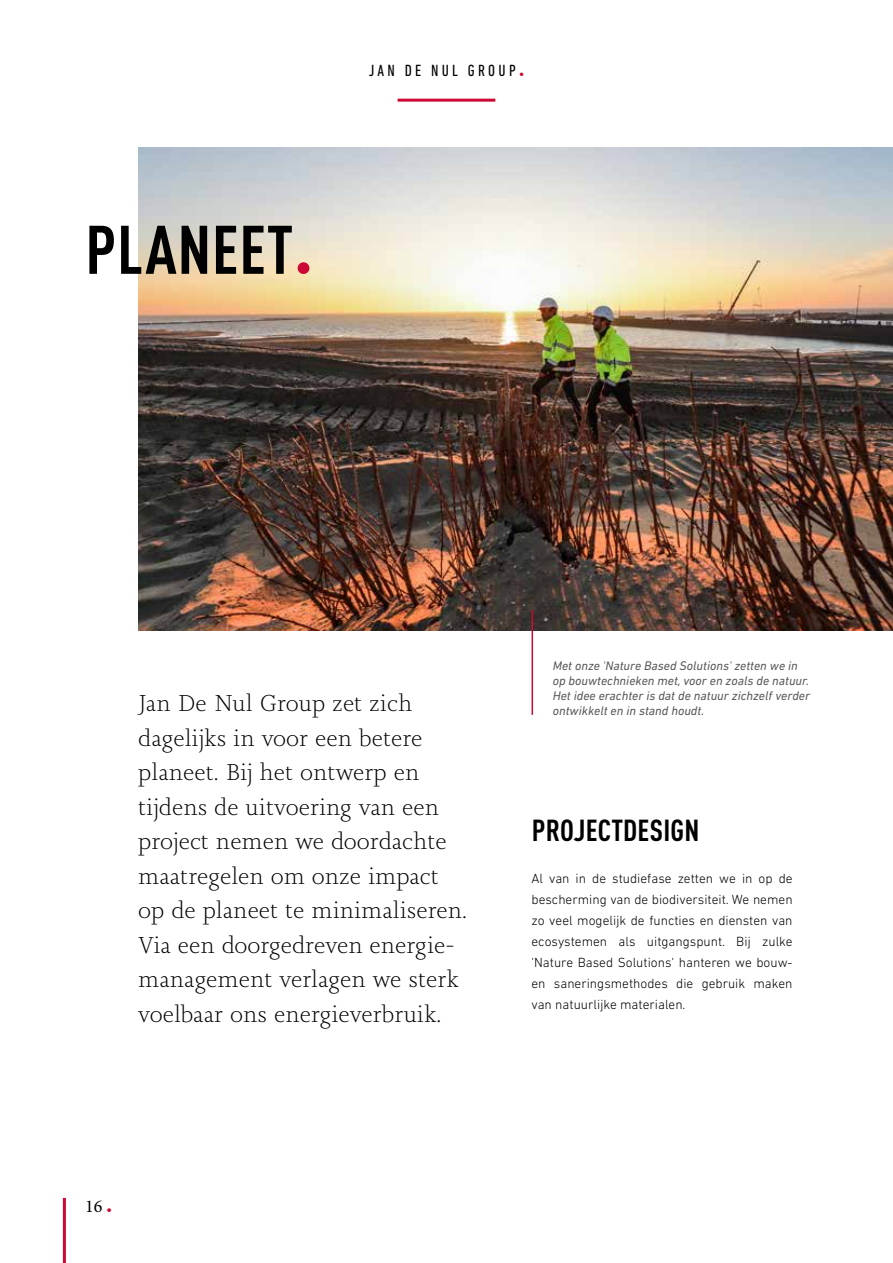
<style>
.page{position:relative;width:893px;height:1263px;background:#fff}
.page>*{position:absolute;margin:0;border:0;box-sizing:border-box;transform-origin:0 0}
.t1{font:700 condensed 67.5px "DIN Pro";letter-spacing:.01em;color:#000}
.t2{font:700 condensed 30px "DIN Pro";letter-spacing:.01em;color:#000}
.t3{font:300 24px/34.5px "Joanna Nova";color:#000}
.t4{font:18px "Minion Pro";color:#000}
.t5{font:condensed 16.5px "DIN Next LT Pro";letter-spacing:.2em;color:#000}
.t6{font:300 13.5px/21px "DIN Next LT Pro";color:#000;text-align:justify}
.t7{font:italic 12.75px/15px "DIN Next LT Pro";color:#575756}
.s1{font-stretch:normal;color:#cc0935}
.s2{font-family:"DIN Pro";font-weight:900;font-stretch:normal;color:#cc0935}
.s3{font-family:"DIN Pro";font-weight:900;color:#cc0935}
</style>
<div class="page">
<img style="left:138px;top:148px;width:755px;height:483px">
<hr style="left:531px;top:610px;width:2px;height:105px;background:#cc0935">
<hr style="left:63px;top:1198px;width:3px;height:65px;background:#cc0935">
<hr style="left:398px;top:99px;width:97px;height:3px;background:#cc0935">
<h1 class="t1" style="left:85px;top:199px;width:230px">PLANEET<span class="s1">.</span></h1>
<p class="t5" style="left:369px;top:61px;width:157px">JAN DE NUL GROUP<span class="s2">.</span></p>
<p class="t3" style="left:138px;top:686px;width:330px">Jan De Nul Group zet zich dagelijks in voor een betere planeet. Bij het ontwerp en tijdens de uitvoering van een project nemen we doordachte maatregelen om onze impact op de planeet te minimaliseren.<br>Via een doorgedreven energie&shy;management verlagen we sterk voelbaar ons energieverbruik.</p>
<p class="t7" style="left:553px;top:658px;width:259px">Met onze 'Nature Based Solutions' zetten we in op bouwtechnieken met, voor en zoals de natuur.<br>Het idee erachter is dat de natuur zichzelf verder ontwikkelt en in stand houdt.</p>
<p class="t2" style="left:532px;top:807px;width:169px">PROJECTDESIGN</p>
<p class="t6" style="left:531px;top:868px;width:263px">Al van in de studiefase zetten we in op de bescherming van de biodiversiteit. We nemen zo veel mogelijk de functies en diensten van ecosystemen als uitgangspunt. Bij zulke 'Nature Based Solutions' hanteren we bouw&shy;en saneringsmethodes die gebruik maken van natuurlijke materialen.</p>
<p class="t4" style="left:85px;top:1194px;width:28px">16 <span class="s3">.</span></p>
</div>
